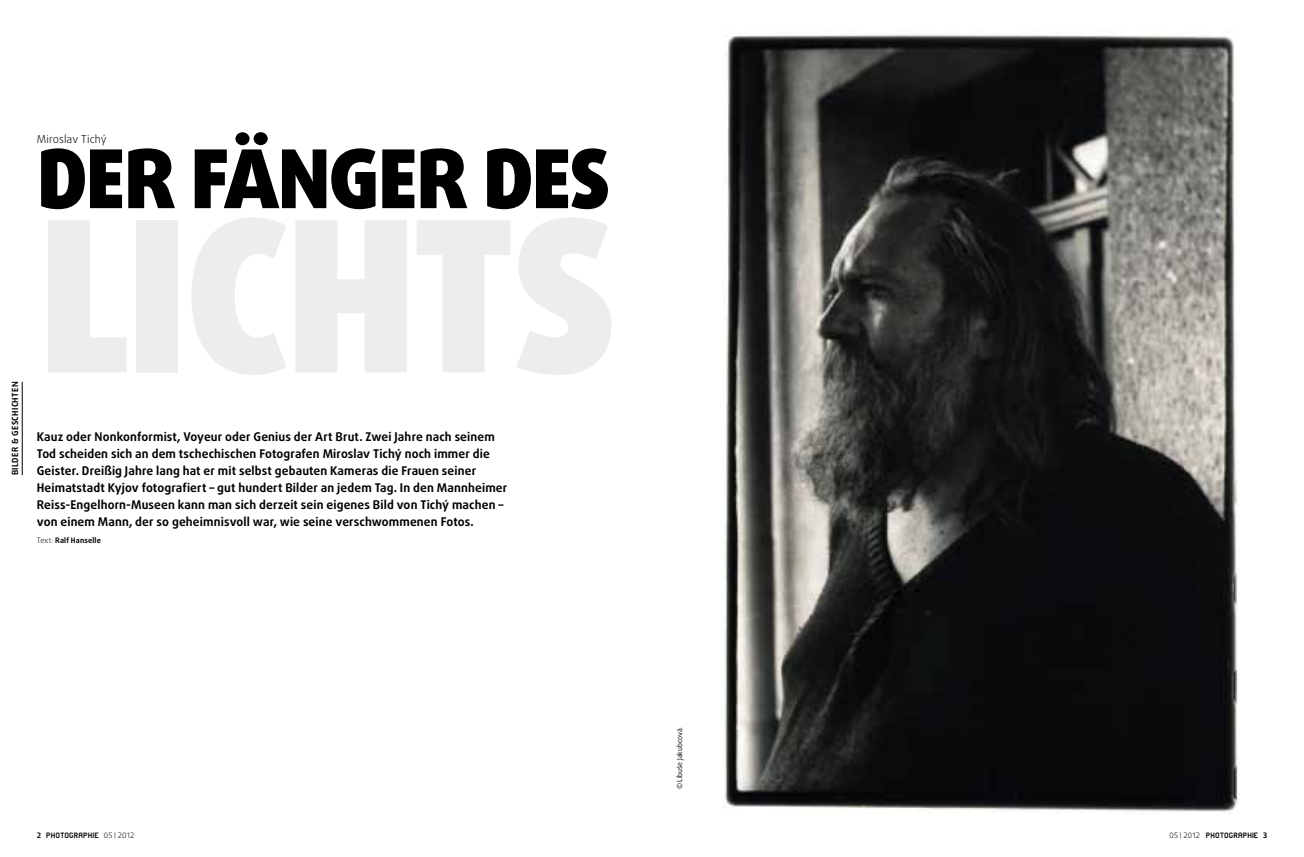
<style>
.page{position:relative;width:1304px;height:857px;background:#fff}
.page>*{position:absolute;margin:0;border:0;box-sizing:border-box;transform-origin:0 0}
.t1{font:900 81px "Daxline Pro";color:#000}
.t2{font:700 12px/17px "Daxline Pro";letter-spacing:.01em;color:#000}
.t3{font:300 11px "Daxline Pro";letter-spacing:.005em;color:#000}
.t4{font:9px "Wpptphoto";letter-spacing:.015em;color:#000}
.t5{font:700 8.5px "Daxline Pro";color:#000}
.t6{font:700 7.5px "Daxline Pro";letter-spacing:.02em;color:#000}
.t7{font:7px "Daxline Pro";color:#000}
.s1{font-weight:300}
.s2{font-family:"Daxline Pro";font-weight:700;font-size:7.5px}
.s3{font-family:"Daxline Pro";font-weight:300;font-size:7.5px}
.s4{font-family:"Daxline Pro";font-weight:300;font-size:5.9px}
</style>
<div class="page">
<img style="left:724px;top:34px;width:514px;height:778px">
<hr style="left:22px;top:381px;width:1px;height:94px;background:#000">
<h1 class="t1" style="left:37px;top:125px;width:575px">DER FÄNGER DES</h1>
<p class="t3" style="left:37px;top:132px;width:72px">Miroslav Tichý</p>
<p class="t5" style="left:10px;top:475px;width:94px;rotate:-90deg">Bilder &amp; Geschichten</p>
<p class="t2" style="left:37px;top:428px;width:472px">Kauz oder Nonkonformist, Voyeur oder Genius der Art Brut. Zwei Jahre nach seinem Tod scheiden sich an dem tschechischen Fotografen Miroslav Tichý noch immer die Geister. Dreißig Jahre lang hat er mit selbst gebauten Kameras die Frauen seiner Heimatstadt Kyjov fotografiert – gut hundert Bilder an jedem Tag. In den Mannheimer Reiss-Engelhorn-Museen kann man sich derzeit sein eigenes Bild von Tichý machen – von einem Mann, der so geheimnisvoll war, wie seine verschwommenen Fotos.</p>
<p class="t6" style="left:37px;top:535px;width:66px"><span class="s1">Text:</span> Ralf Hanselle</p>
<p class="t7" style="left:675px;top:788px;width:64px;rotate:-90deg">© Libuše Jakubcová.</p>
<p class="t4" style="left:37px;top:830px;width:99px"><span class="s2">2</span> PHOTOGRAPHIE <span class="s3">05</span> <span class="s4">|</span> <span class="s3">2012</span></p>
<p class="t4" style="left:1170px;top:830px;width:99px"><span class="s3">05</span> <span class="s4">|</span> <span class="s3">2012</span> PHOTOGRAPHIE <span class="s2">3</span></p>
</div>
